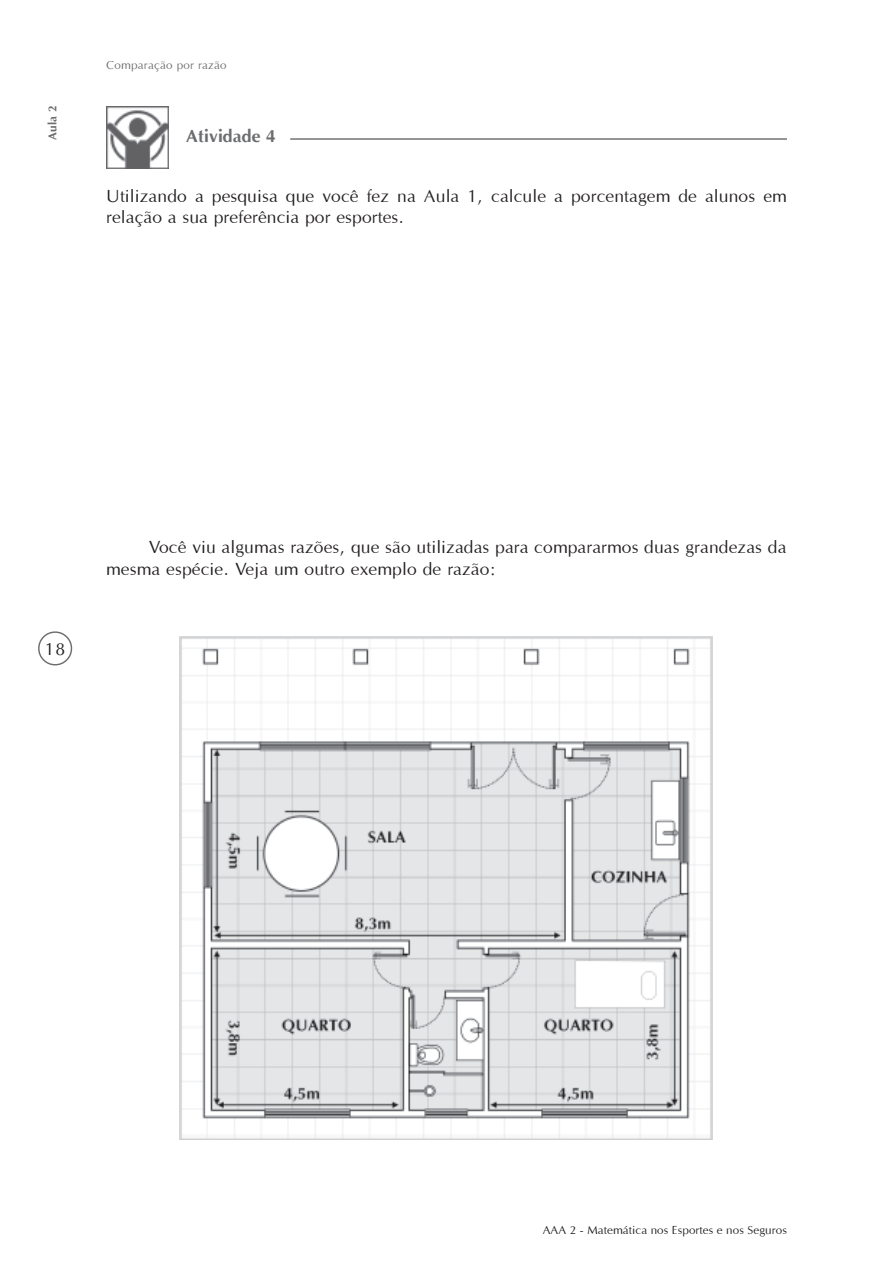
<style>
.page{position:relative;width:893px;height:1263px;background:#fff}
.page>*{position:absolute;margin:0;border:0;box-sizing:border-box;transform-origin:0 0}
.t1{font:18px/21.6px "Optane";color:#231f20}
.t2{font:700 18px "Optane";color:#6c6d70}
.t3{font:12px "Optane";color:#231f20}
.t4{font:12px "Optane";letter-spacing:.01em;color:#6c6d70}
.t5{font:700 12px "Optane";color:#6c6d70}
</style>
<div class="page">
<svg style="left:38px;top:631px;width:35px;height:35px"></svg>
<img style="left:106px;top:106px;width:62px;height:63px">
<hr style="left:290px;top:138px;width:497px;height:2px;background:#6c6d70">
<img style="left:179px;top:636px;width:533px;height:504px">
<p class="t5" style="left:45px;top:140px;width:36px;rotate:-90deg">Aula 2</p>
<p class="t4" style="left:106px;top:58px;width:122px">Comparação por razão</p>
<p class="t2" style="left:186px;top:125px;width:91px">Atividade 4</p>
<p class="t1" style="left:106px;top:185px;width:682px">Utilizando a pesquisa que você fez na Aula 1, calcule a porcentagem de alunos em relação a sua preferência por esportes.</p>
<p class="t1" style="left:45px;top:638px;width:22px">18</p>
<p class="t1" style="left:106px;top:536px;width:681px;text-indent:42px">Você viu algumas razões, que são utilizadas para compararmos duas grandezas da mesma espécie. Veja um outro exemplo de razão:</p>
<p class="t3" style="left:542px;top:1223px;width:246px">AAA 2 - Matemática nos Esportes e nos Seguros</p>
</div>
